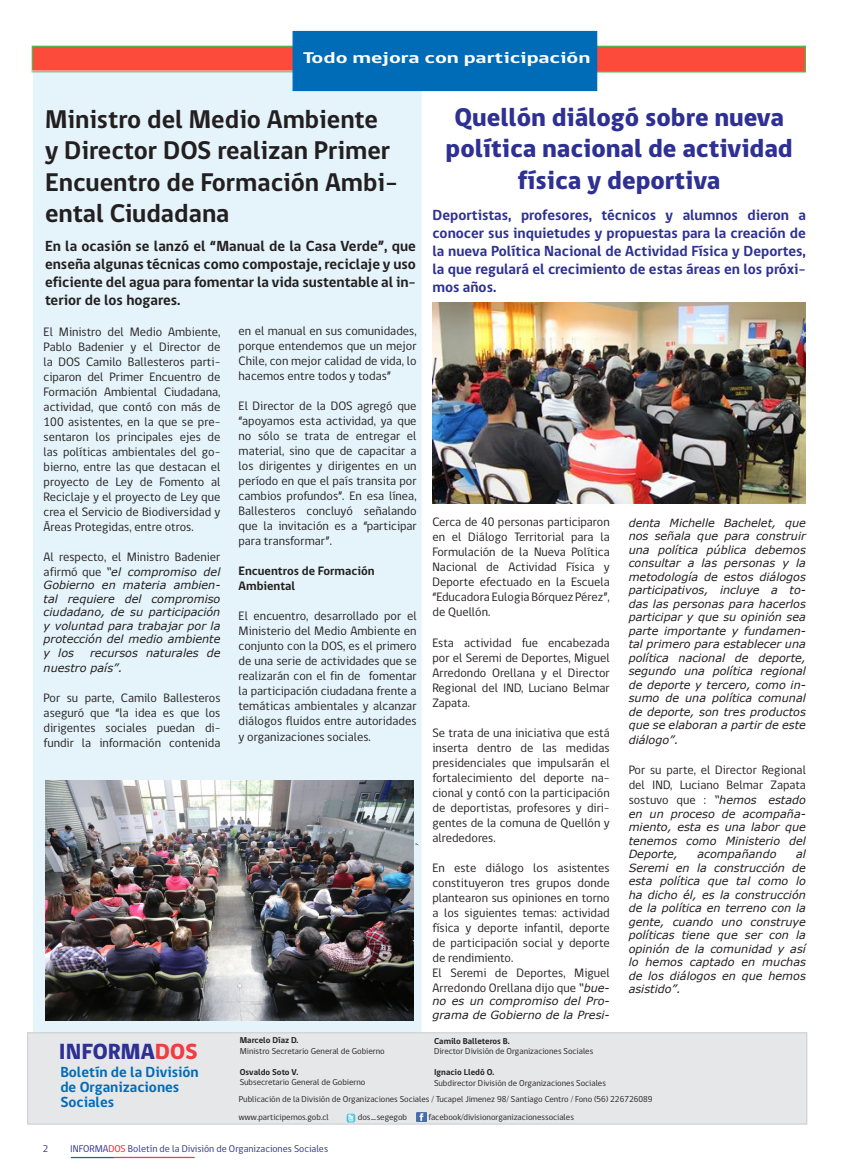
<style>
.page{position:relative;width:851px;height:1170px;background:#fff}
.page>*{position:absolute;margin:0;border:0;box-sizing:border-box;transform-origin:0 0}
.t1{font:700 26.25px/31.5px "gob CL";color:#231f20}
.t2{font:800 26.25px/31.5px "gob CL";color:#2e3092;text-align:center}
.t3{font:800 22.5px "gob CL";color:#2e3092}
.t4{font:700 15.88px "gob CL";color:#fff;scale:1.39 1}
.t5{font:700 15px/18px "gob CL";color:#2e3092;text-align:justify}
.t6{font:700 15px/18px "gob CL";color:#231f20;text-align:justify}
.t7{font:700 15px/15px "gob CL";color:#006cb7}
.t8{font:12.5px/15px "gob CL";color:#231f20;text-align:justify}
.t9{font:700 12.5px/15px "gob CL";color:#231f20}
.t10{font:italic 11.25px/13.5px "Verdana";color:#231f20;text-align:justify}
.t11{font:10px "gob CL";color:#2e3092}
.t12{font:8.75px/16.6px "gob CL";color:#231f20}
.t13{font:700 8.75px "gob CL";color:#231f20}
.s1{font-family:"gob CL";font-style:normal;font-size:12.5px}
.s2{font-family:"Verdana";font-style:italic;font-size:11.25px}
.s3{color:#ee3d43}
.s4{color:#ee1d23}
</style>
<div class="page">
<div style="left:32px;top:46px;width:773px;height:26px;background:#fc4b3b;border:1px solid #4cb848"></div>
<div style="left:32px;top:70px;width:391px;height:965px;background:#e5f4fa;border:1px solid #fff"></div>
<div style="left:27px;top:1032px;width:780px;height:92px;background:#e6e7e9;border:1px solid #d1d2d4"></div>
<svg style="left:346px;top:1113px;width:9px;height:9px"></svg>
<svg style="left:417px;top:1112px;width:9px;height:9px"></svg>
<hr style="left:71px;top:1156px;width:44px;height:1px;background:#006cb7">
<hr style="left:115px;top:1156px;width:80px;height:1px;background:#ee3d43">
<img style="left:432px;top:302px;width:373px;height:201px">
<img style="left:45px;top:780px;width:368px;height:239px">
<div style="left:292px;top:31px;width:305px;height:60px;background:#006cb7"></div>
<p class="t4" style="left:303px;top:47px;width:208px">Todo mejora con participación</p>
<h1 class="t1" style="left:45px;top:104px;width:354px">Ministro del Medio Ambiente y Director DOS realizan Primer<br>Encuentro de Formación Ambi&shy;ental Ciudadana</h1>
<p class="t6" style="left:45px;top:238px;width:372px">En la ocasión se lanzó el “Manual de la Casa Verde”, que enseña algunas técnicas como compostaje, reciclaje y uso eficiente del agua para fomentar la vida sustentable al in&shy;terior de los hogares.</p>
<p class="t8" style="left:44px;top:324px;width:178px">El Ministro del Medio Ambiente, Pablo Badenier y el Director de la DOS Camilo Ballesteros parti&shy;ciparon del Primer Encuentro de Formación Ambiental Ciudadana, actividad, que contó con más de 100 asistentes, en la que se pre&shy;sentaron los principales ejes de las políticas ambientales del go&shy;bierno, entre las que destacan el proyecto de Ley de Fomento al Reciclaje y el proyecto de Ley que crea el Servicio de Biodiversidad y Áreas Protegidas, entre otros.</p>
<p class="t8" style="left:44px;top:549px;width:178px">Al respecto, el Ministro Badenier</p>
<p class="t10" style="left:44px;top:565px;width:178px"><span class="s1">afirmó que</span> “el compromiso del Gobierno en materia ambien&shy;tal requiere del compromiso ciudadano, de su participación y voluntad para trabajar por la protección del medio ambiente y los</p>
<p class="t10" style="left:44px;top:645px;width:178px;line-height:15px;text-indent:46px">recursos naturales de nuestro país”.</p>
<p class="t8" style="left:44px;top:690px;width:178px">Por su parte, Camilo Ballesteros aseguró que “la idea es que los dirigentes sociales puedan di&shy;fundir la información contenida</p>
<p class="t8" style="left:238px;top:324px;width:179px">en el manual en sus comunidades, porque entendemos que un mejor Chile, con mejor calidad de vida, lo hacemos entre todos y todas”</p>
<p class="t8" style="left:238px;top:399px;width:179px">El Director de la DOS agregó que “apoyamos esta actividad, ya que no sólo se trata de entregar el material, sino que de capacitar a los dirigentes y dirigentes en un período en que el país transita por cambios profundos”. En esa línea, Ballesteros concluyó señalando que la invitación es a “participar para transformar”.</p>
<p class="t9" style="left:238px;top:564px;width:137px">Encuentros de Formación<br>Ambiental</p>
<p class="t8" style="left:238px;top:609px;width:179px">El encuentro, desarrollado por el Ministerio del Medio Ambiente en conjunto con la DOS, es el primero de una serie de actividades que se realizarán con el fin de fomentar la participación ciudadana frente a temáticas ambientales y alcanzar diálogos fluidos entre autoridades y organizaciones sociales.</p>
<h1 class="t2" style="left:445px;top:102px;width:349px">Quellón diálogó sobre nueva política nacional de actividad física y deportiva</h1>
<p class="t5" style="left:432px;top:206px;width:375px">Deportistas, profesores, técnicos y alumnos dieron a conocer sus inquietudes y propuestas para la creación de la nueva Política Nacional de Actividad Física y Deportes, la que regulará el crecimiento de estas áreas en los próxi&shy;mos años.</p>
<p class="t8" style="left:432px;top:515px;width:179px">Cerca de 40 personas participaron en el Diálogo Territorial para la Formulación de la Nueva Política Nacional de Actividad Física y Deporte efectuado en la Escuela “Educadora Eulogia Bórquez Pérez”, de Quellón.</p>
<p class="t8" style="left:432px;top:635px;width:179px">Esta actividad fue encabezada por el Seremi de Deportes, Miguel Arredondo Orellana y el Director Regional del IND, Luciano Belmar Zapata.</p>
<p class="t8" style="left:432px;top:725px;width:179px">Se trata de una iniciativa que está inserta dentro de las medidas presidenciales que impulsarán el fortalecimiento del deporte na&shy;cional y contó con la participación de deportistas, profesores y diri&shy;gentes de la comuna de Quellón y alrededores.</p>
<p class="t8" style="left:432px;top:860px;width:179px;text-align:left">En este diálogo los asistentes constituyeron tres grupos donde plantearon sus opiniones en torno a los siguientes temas: actividad física y deporte infantil, deporte de participación social y deporte de rendimiento.<br>El Seremi de Deportes, Miguel<br>Arredondo Orellana dijo que <span class="s2">“bue-</span></p>
<p class="t10" style="left:432px;top:994px;width:179px">no es un compromiso del Pro&shy;grama de Gobierno de la Presi-</p>
<p class="t10" style="left:628px;top:515px;width:179px">denta Michelle Bachelet, que nos señala que para construir una política pública debemos consultar a las personas y la metodología de estos diálogos participativos, incluye a to&shy;das las personas para hacerlos participar y que su opinión sea parte importante y fundamen&shy;tal primero para establecer una política nacional de deporte, segundo una política regional de deporte y tercero, como in&shy;sumo de una política comunal de deporte, son tres productos que se elaboran a partir de este</p>
<p class="t10" style="left:628px;top:733px;width:51px">diálogo”.</p>
<p class="t8" style="left:628px;top:762px;width:179px">Por su parte, el Director Regional del IND, Luciano Belmar Zapata</p>
<p class="t10" style="left:628px;top:793px;width:179px"><span class="s1">sostuvo que :</span> “hemos estado en un proceso de acompaña&shy;miento, esta es una labor que tenemos como Ministerio del Deporte,</p>
<p class="t10" style="left:697px;top:847px;width:81px">acompañando</p>
<p class="t10" style="left:628px;top:847px;width:179px;text-indent:167px">al Seremi en la construcción de esta política que tal como lo ha dicho él, es la construcción de la política en terreno con la gente, cuando uno construye políticas tiene que ser con la opinión de la comunidad y así lo hemos captado en muchas de los diálogos en que hemos asistido”.</p>
<h2 class="t3" style="left:59px;top:1035px;width:140px">INFORMA<span class="s3">DOS</span></h2>
<p class="t7" style="left:60px;top:1064px;width:140px">Boletín de la División de Organizaciones<br>Sociales</p>
<p class="t13" style="left:240px;top:1034px;width:60px">Marcelo Díaz D.</p>
<p class="t12" style="left:240px;top:1042px;width:146px">Ministro Secretario General de Gobierno</p>
<p class="t13" style="left:240px;top:1065px;width:60px">Osvaldo Soto V.</p>
<p class="t12" style="left:240px;top:1074px;width:127px">Subsecretario General de Gobierno</p>
<p class="t13" style="left:434px;top:1034px;width:77px">Camilo Balleteros B.</p>
<p class="t12" style="left:434px;top:1043px;width:161px">Director División de Organizaciones Sociales</p>
<p class="t13" style="left:434px;top:1066px;width:62px">Ignacio Lledó O.</p>
<p class="t12" style="left:239px;top:1074px;width:415px;text-indent:195px">Subdirector División de Organizaciones Sociales<br>Publicación de la División de Organizaciones Sociales / Tucapel Jimenez 98/ Santiago Centro / Fono (56) 226726089</p>
<p class="t12" style="left:239px;top:1108px;width:91px">www.participemos.gob.cl</p>
<p class="t12" style="left:358px;top:1108px;width:51px">dos_segegob</p>
<p class="t12" style="left:428px;top:1108px;width:147px">facebook/divisionorganizacionessociales</p>
<p class="t11" style="left:43px;top:1141px;width:7px">2</p>
<p class="t11" style="left:70px;top:1141px;width:259px">INFORMA<span class="s4">DOS</span> Boletín de la División de Organizaciones Sociales</p>
</div>
